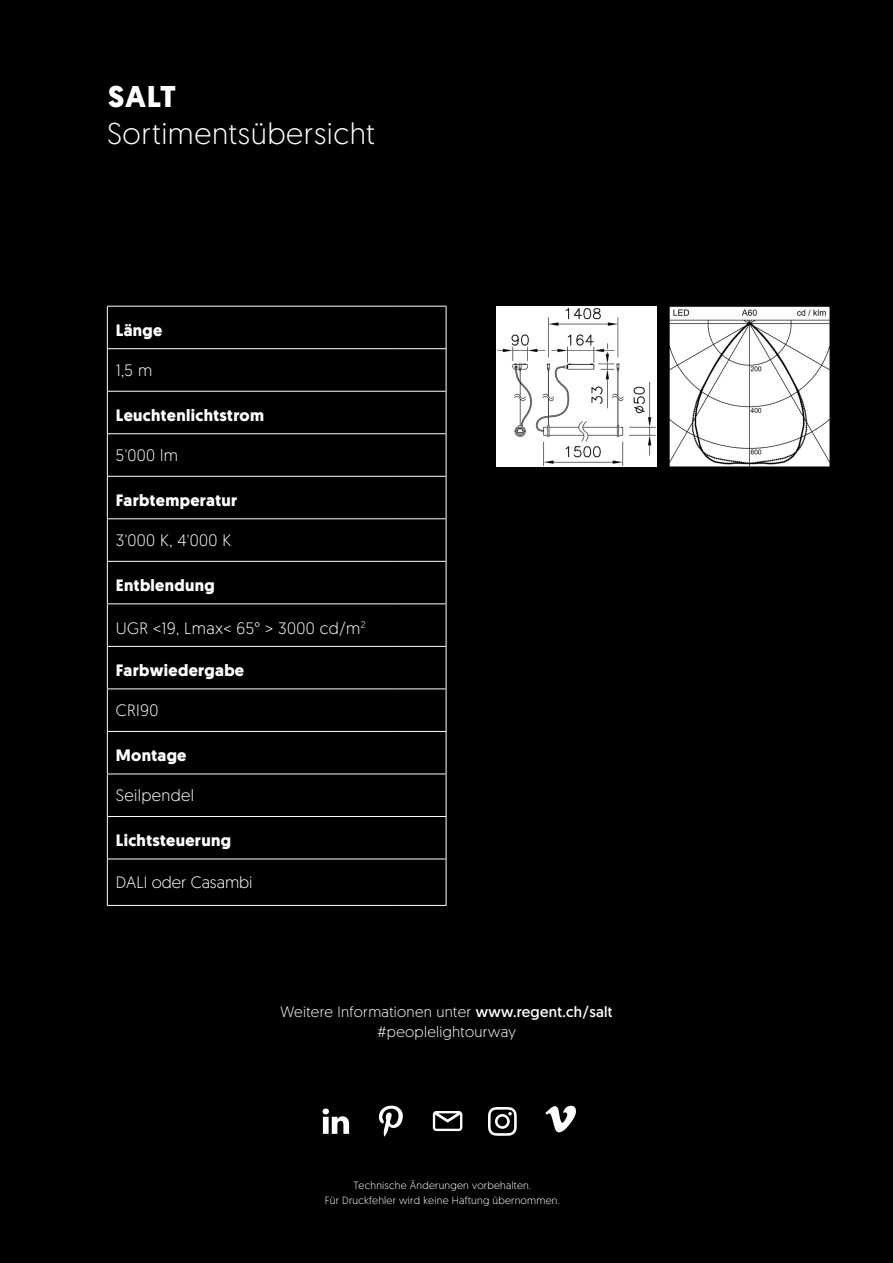
<style>
.page{position:relative;width:893px;height:1263px;background:#000}
.page>*{position:absolute;margin:0;border:0;box-sizing:border-box;transform-origin:0 0}
.t1{font:300 30px "Geomanist";letter-spacing:.02em;color:#fff}
.t2{font:700 30px "Geomanist";color:#fff}
.t3{font:700 16.5px "Geomanist";letter-spacing:.02em;color:#fff}
.t4{font:300 16.5px "Geomanist";letter-spacing:.02em;color:#fff}
.t5{font:300 16.5px "Geomanist";color:#fff}
.t6{font:300 15px/19.5px "Geomanist";letter-spacing:.02em;color:#fff;text-align:center}
.t7{font:300 10.5px/15px "Geomanist";letter-spacing:.02em;color:#fff;text-align:center}
.s1{font-weight:400}
</style>
<div class="page">
<hr style="left:892px;top:0;width:1px;height:1263px;background:#101011">
<img style="left:496px;top:306px;width:160px;height:160px">
<img style="left:669px;top:306px;width:160px;height:160px">
<hr style="left:107px;top:306px;width:290px;height:1px;background:#fff">
<hr style="left:397px;top:306px;width:49px;height:1px;background:#fff">
<hr style="left:107px;top:348px;width:290px;height:1px;background:#fff">
<hr style="left:397px;top:348px;width:49px;height:1px;background:#fff">
<hr style="left:107px;top:391px;width:290px;height:1px;background:#fff">
<hr style="left:397px;top:391px;width:49px;height:1px;background:#fff">
<hr style="left:107px;top:433px;width:290px;height:1px;background:#fff">
<hr style="left:397px;top:433px;width:49px;height:1px;background:#fff">
<hr style="left:107px;top:476px;width:290px;height:1px;background:#fff">
<hr style="left:397px;top:476px;width:49px;height:1px;background:#fff">
<hr style="left:107px;top:518px;width:290px;height:1px;background:#fff">
<hr style="left:397px;top:518px;width:49px;height:1px;background:#fff">
<hr style="left:107px;top:561px;width:290px;height:1px;background:#fff">
<hr style="left:397px;top:561px;width:49px;height:1px;background:#fff">
<hr style="left:107px;top:603px;width:290px;height:1px;background:#fff">
<hr style="left:397px;top:603px;width:49px;height:1px;background:#fff">
<hr style="left:107px;top:646px;width:290px;height:1px;background:#fff">
<hr style="left:397px;top:646px;width:49px;height:1px;background:#fff">
<hr style="left:107px;top:688px;width:290px;height:1px;background:#fff">
<hr style="left:397px;top:688px;width:49px;height:1px;background:#fff">
<hr style="left:107px;top:731px;width:290px;height:1px;background:#fff">
<hr style="left:397px;top:731px;width:49px;height:1px;background:#fff">
<hr style="left:107px;top:773px;width:290px;height:1px;background:#fff">
<hr style="left:397px;top:773px;width:49px;height:1px;background:#fff">
<hr style="left:107px;top:816px;width:290px;height:1px;background:#fff">
<hr style="left:397px;top:816px;width:49px;height:1px;background:#fff">
<hr style="left:107px;top:859px;width:290px;height:1px;background:#fff">
<hr style="left:397px;top:859px;width:49px;height:1px;background:#fff">
<hr style="left:107px;top:905px;width:290px;height:1px;background:#fff">
<hr style="left:397px;top:905px;width:49px;height:1px;background:#fff">
<hr style="left:107px;top:307px;width:1px;height:41px;background:#fff">
<hr style="left:107px;top:349px;width:1px;height:42px;background:#fff">
<hr style="left:107px;top:392px;width:1px;height:41px;background:#fff">
<hr style="left:107px;top:434px;width:1px;height:42px;background:#fff">
<hr style="left:107px;top:477px;width:1px;height:41px;background:#fff">
<hr style="left:107px;top:519px;width:1px;height:42px;background:#fff">
<hr style="left:107px;top:562px;width:1px;height:41px;background:#fff">
<hr style="left:107px;top:604px;width:1px;height:42px;background:#fff">
<hr style="left:107px;top:647px;width:1px;height:41px;background:#fff">
<hr style="left:107px;top:689px;width:1px;height:42px;background:#fff">
<hr style="left:107px;top:732px;width:1px;height:41px;background:#fff">
<hr style="left:107px;top:774px;width:1px;height:42px;background:#fff">
<hr style="left:107px;top:817px;width:1px;height:42px;background:#fff">
<hr style="left:107px;top:859px;width:1px;height:46px;background:#fff">
<hr style="left:446px;top:307px;width:1px;height:41px;background:#fff">
<hr style="left:446px;top:349px;width:1px;height:42px;background:#fff">
<hr style="left:446px;top:392px;width:1px;height:41px;background:#fff">
<hr style="left:446px;top:434px;width:1px;height:42px;background:#fff">
<hr style="left:446px;top:477px;width:1px;height:41px;background:#fff">
<hr style="left:446px;top:519px;width:1px;height:42px;background:#fff">
<hr style="left:446px;top:562px;width:1px;height:41px;background:#fff">
<hr style="left:446px;top:604px;width:1px;height:42px;background:#fff">
<hr style="left:446px;top:647px;width:1px;height:41px;background:#fff">
<hr style="left:446px;top:689px;width:1px;height:42px;background:#fff">
<hr style="left:446px;top:732px;width:1px;height:41px;background:#fff">
<hr style="left:446px;top:774px;width:1px;height:42px;background:#fff">
<hr style="left:446px;top:817px;width:1px;height:42px;background:#fff">
<hr style="left:446px;top:859px;width:1px;height:46px;background:#fff">
<svg style="left:322px;top:1108px;width:28px;height:26px"></svg>
<svg style="left:378px;top:1105px;width:25px;height:32px"></svg>
<svg style="left:488px;top:1107px;width:29px;height:29px"></svg>
<svg style="left:545px;top:1106px;width:31px;height:26px"></svg>
<svg style="left:433px;top:1111px;width:29px;height:20px"></svg>
<h1 class="t2" style="left:108px;top:76px;width:69px">SALT</h1>
<h1 class="t1" style="left:107px;top:115px;width:269px">Sortimentsübersicht</h1>
<p class="t3" style="left:116px;top:319px;width:48px">Länge</p>
<p class="t4" style="left:116px;top:360px;width:38px">1,5 m</p>
<p class="t3" style="left:116px;top:404px;width:150px">Leuchtenlichtstrom</p>
<p class="t4" style="left:116px;top:445px;width:64px">5'000 lm</p>
<p class="t3" style="left:116px;top:489px;width:123px">Farbtemperatur</p>
<p class="t4" style="left:116px;top:530px;width:117px">3'000 K, 4'000 K</p>
<p class="t3" style="left:116px;top:574px;width:100px">Entblendung</p>
<p class="t4" style="left:116px;top:617px;width:251px">UGR &lt;19, Lmax&lt; 65° &gt; 3000 cd/m<sup>2</sup></p>
<p class="t3" style="left:116px;top:659px;width:130px">Farbwiedergabe</p>
<p class="t4" style="left:116px;top:700px;width:44px">CRI90</p>
<p class="t3" style="left:116px;top:744px;width:72px">Montage</p>
<p class="t4" style="left:116px;top:785px;width:80px">Seilpendel</p>
<p class="t3" style="left:116px;top:829px;width:117px">Lichtsteuerung</p>
<p class="t5" style="left:116px;top:872px;width:138px">DALI oder Casambi</p>
<p class="t6" style="left:280px;top:1001px;width:334px">Weitere Informationen unter <span class="s1">www.regent.ch/salt </span>#peoplelightourway</p>
<p class="t7" style="left:325px;top:1178px;width:236px">Technische Änderungen vorbehalten.<br>Für Druckfehler wird keine Haftung übernommen.</p>
</div>
